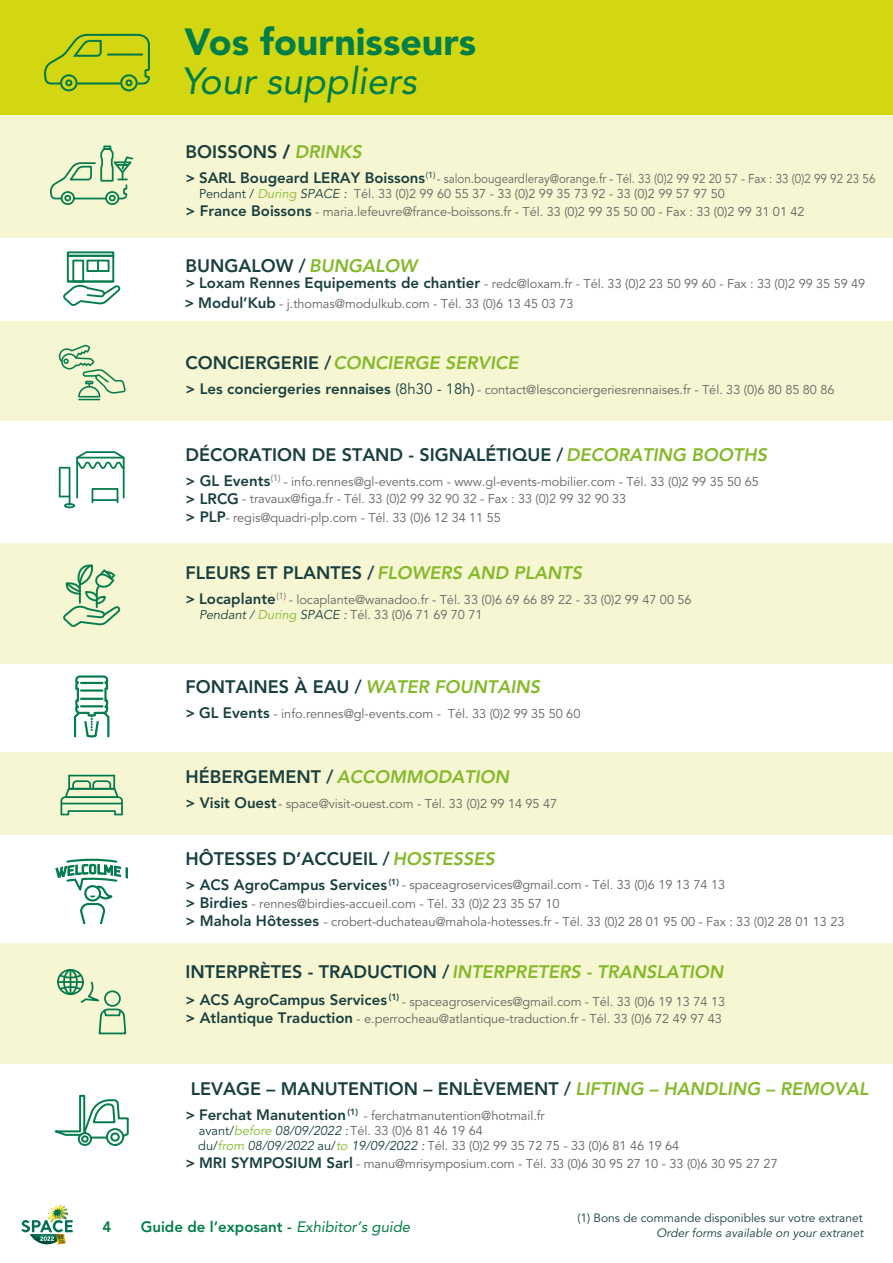
<style>
.page{position:relative;width:893px;height:1263px;background:#fff}
.page>*{position:absolute;margin:0;border:0;box-sizing:border-box;transform-origin:0 0}
.t1{font:900 37.5px "Avenir LT Std";color:#007e48}
.t2{font:italic 37.5px "Avenir LT Std";color:#007e48}
.t3{font:800 18px "Avenir LT Std";color:#193f3e}
.t4{font:italic 800 18px "Avenir LT Std";color:#85b92a}
.t5{font:800 15px "Avenir LT Std";color:#193f3e}
.t6{font:800 15px "Avenir LT Std";color:#007e48}
.t7{font:12.75px/15.3px "Avenir LT Std";letter-spacing:-.005em;color:#646363}
.t8{font:12.75px/15.5px "Avenir LT Std";letter-spacing:-.005em;color:#646363;scale:.91 1}
.t9{font:12px "Avenir LT Std";color:#193f3e}
.t10{font:italic 12px "Avenir LT Std";color:#193f3e}
.s1{font-weight:900}
.s2{font-style:italic;color:#85b92a}
.s3{font-weight:800;font-size:15px;color:#193f3e}
.s4{color:#193f3e}
.s5{font-style:italic;color:#193f3e}
.s6{font-style:normal;color:#193f3e}
.s7{font-size:15px;color:#193f3e}
.s8{font-weight:400;font-style:italic}
</style>
<div class="page">
<svg style="left:21px;top:1205px;width:52px;height:40px"></svg>
<div style="left:0;top:943px;width:893px;height:121px;background:#f6f6d3"></div>
<div style="left:0;top:752px;width:893px;height:83px;background:#f6f6d3"></div>
<div style="left:0;top:543px;width:893px;height:121px;background:#f6f6d3"></div>
<div style="left:0;top:321px;width:893px;height:99px;background:#f6f6d3"></div>
<div style="left:0;top:108px;width:893px;height:130px;background:#f6f6d3"></div>
<div style="left:0;top:0;width:893px;height:115px;background:#d3d711"></div>
<div style="left:61px;top:191px;width:14px;height:14px;border:2px solid #057d4c;border-radius:50%"></div>
<div style="left:105px;top:191px;width:14px;height:14px;border:2px solid #057d4c;border-radius:50%"></div>
<svg style="left:50px;top:146px;width:84px;height:57px"></svg>
<svg style="left:44px;top:33px;width:106px;height:58px"></svg>
<hr style="left:108px;top:54px;width:34px;height:2px;background:#007a4d">
<svg style="left:55px;top:859px;width:73px;height:65px"></svg>
<svg style="left:58px;top:344px;width:68px;height:56px"></svg>
<div style="left:57px;top:969px;width:27px;height:26px;border:2px solid #007a4d;border-radius:50%"></div>
<svg style="left:58px;top:969px;width:69px;height:66px"></svg>
<div style="left:106px;top:1128px;width:18px;height:18px;border:2px solid #057d4c;border-radius:50%"></div>
<div style="left:110px;top:1132px;width:10px;height:9px;border:2px solid #057d4c;border-radius:50%"></div>
<div style="left:78px;top:1132px;width:14px;height:14px;border:2px solid #057d4c;border-radius:50%"></div>
<div style="left:81px;top:1135px;width:8px;height:8px;border:2px solid #057d4c;border-radius:50%"></div>
<svg style="left:54px;top:1094px;width:75px;height:44px"></svg>
<svg style="left:63px;top:282px;width:58px;height:24px"></svg>
<div style="left:67px;top:255px;width:47px;height:27px;border:2px solid #057d4c"></div>
<div style="left:72px;top:260px;width:12px;height:22px;border:2px solid #057d4c"></div>
<div style="left:86px;top:260px;width:24px;height:12px;border:2px solid #057d4c"></div>
<hr style="left:68px;top:281px;width:45px;height:1px;background:#057d4c">
<div style="left:67px;top:251px;width:47px;height:6px;border:2px solid #057d4c"></div>
<svg style="left:97px;top:261px;width:2px;height:10px"></svg>
<svg style="left:63px;top:564px;width:58px;height:63px"></svg>
<svg style="left:73px;top:675px;width:37px;height:63px"></svg>
<div style="left:92px;top:488px;width:26px;height:15px;border:2px solid #057d4c"></div>
<hr style="left:123px;top:462px;width:2px;height:36px;background:#057d4c">
<hr style="left:76px;top:462px;width:2px;height:36px;background:#057d4c">
<hr style="left:92px;top:499px;width:26px;height:2px;background:#057d4c">
<hr style="left:59px;top:469px;width:2px;height:27px;background:#057d4c">
<hr style="left:69px;top:469px;width:1px;height:36px;background:#057d4c">
<svg style="left:60px;top:451px;width:65px;height:19px"></svg>
<div style="left:64px;top:503px;width:11px;height:5px;border:2px solid #057d4c;border-radius:50%"></div>
<svg style="left:61px;top:775px;width:62px;height:40px"></svg>
<h1 class="t1" style="left:184px;top:19px;width:293px">Vos fournisseurs</h1>
<h1 class="t2" style="left:181px;top:59px;width:237px">Your suppliers</h1>
<h2 class="t3" style="left:185px;top:141px;width:178px">BOISSONS <span class="s1">/</span> <span class="s2">DRINKS</span></h2>
<p class="t8" style="left:199px;top:171px;width:745px;text-indent:-14px"><span class="s3">&gt; SARL Bougeard LERAY Boissons</span><sup>(1)</sup>- salon.bougeardleray@orange.fr - Tél. 33 (0)2 99 92 20 57 - Fax : 33 (0)2 99 92 23 56<br><span class="s4">Pendant /</span> <span class="s2">During</span> <span class="s5">SPACE :</span> Tél. 33 (0)2 99 60 55 37 - 33 (0)2 99 35 73 92 - 33 (0)2 99 57 97 50</p>
<p class="t7" style="left:185px;top:205px;width:621px"><span class="s3">&gt; France Boissons</span> - maria.lefeuvre@france-boissons.fr - Tél. 33 (0)2 99 35 50 00 - Fax : 33 (0)2 99 31 01 42</p>
<h2 class="t3" style="left:185px;top:255px;width:233px">BUNGALOW / <span class="s2">BUNGALOW</span></h2>
<p class="t7" style="left:185px;top:276px;width:681px"><span class="s3">&gt; Loxam Rennes Equipements de chantier</span> - redc@loxam.fr - Tél. 33 (0)2 23 50 99 60 - Fax : 33 (0)2 99 35 59 49</p>
<p class="t7" style="left:185px;top:296px;width:390px"><span class="s3">&gt; Modul’Kub</span> - j.thomas@modulkub.com - Tél. 33 (0)6 13 45 03 73</p>
<h2 class="t4" style="left:185px;top:352px;width:334px"><span class="s6">CONCIERGERIE /</span>CONCIERGE SERVICE</h2>
<p class="t7" style="left:185px;top:382px;width:651px"><span class="s3">&gt; Les conciergeries rennaises</span> <span class="s7">(8h30 - 18h)</span> - contact@lesconciergeriesrennaises.fr - Tél. 33 (0)6 80 85 80 86</p>
<h2 class="t3" style="left:185px;top:444px;width:583px">DÉCORATION DE STAND - SIGNALÉTIQUE /<span class="s2">DECORATING BOOTHS</span></h2>
<p class="t7" style="left:185px;top:474px;width:575px"><span class="s3">&gt; GL Events</span> <sup>(1)</sup> - info.rennes@gl-events.com - www.gl-events-mobilier.com - Tél. 33 (0)2 99 35 50 65</p>
<p class="t5" style="left:185px;top:490px;width:55px">&gt; LRCG</p>
<p class="t7" style="left:185px;top:510px;width:317px"><span class="s3">&gt; PLP</span> - regis@quadri-plp.com - Tél. 33 (0)6 12 34 11 55</p>
<p class="t7" style="left:242px;top:491px;width:385px">- travaux@figa.fr - Tél. 33 (0)2 99 32 90 32 - Fax : 33 (0)2 99 32 90 33</p>
<h2 class="t3" style="left:185px;top:562px;width:398px">FLEURS ET PLANTES / <span class="s2">FLOWERS AND PLANTS</span></h2>
<p class="t7" style="left:199px;top:592px;width:494px;text-indent:-14px"><span class="s3">&gt; Locaplante</span> <sup>(1)</sup> - locaplante@wanadoo.fr - Tél. 33 (0)6 69 66 89 22 - 33 (0)2 99 47 00 56<br><span class="s5">Pendant /</span> <span class="s2">During</span> <span class="s5">SPACE :</span> Tél. 33 (0)6 71 69 70 71</p>
<h2 class="t3" style="left:185px;top:676px;width:356px">FONTAINES À EAU / <span class="s2">WATER FOUNTAINS</span></h2>
<p class="t7" style="left:185px;top:706px;width:397px"><span class="s3">&gt; GL Events</span> - info.rennes@gl-events.com - Tél. 33 (0)2 99 35 50 60</p>
<h2 class="t4" style="left:185px;top:766px;width:325px"><span class="s6">HÉBERGEMENT /</span> ACCOMMODATION</h2>
<p class="t7" style="left:185px;top:796px;width:373px"><span class="s3">&gt; Visit Ouest</span> - space@visit-ouest.com - Tél. 33 (0)2 99 14 95 47</p>
<h2 class="t3" style="left:185px;top:848px;width:311px">HÔTESSES D’ACCUEIL / <span class="s2">HOSTESSES</span></h2>
<p class="t5" style="left:185px;top:876px;width:215px">&gt; ACS AgroCampus Services <sup>(1)</sup></p>
<p class="t7" style="left:185px;top:895px;width:661px;line-height:18px"><span class="s3">&gt; Birdies</span> - rennes@birdies-accueil.com - Tél. 33 (0)2 23 35 57 10<br><span class="s3">&gt; Mahola Hôtesses</span> - crobert-duchateau@mahola-hotesses.fr - Tél. 33 (0)2 28 01 95 00 - Fax : 33 (0)2 28 01 13 23</p>
<p class="t7" style="left:402px;top:878px;width:325px">- spaceagroservices@gmail.com - Tél. 33 (0)6 19 13 74 13</p>
<h2 class="t4" style="left:185px;top:961px;width:539px"><span class="s6">INTERPRÈTES - TRADUCTION /</span> INTERPRETERS - TRANSLATION</h2>
<p class="t5" style="left:185px;top:991px;width:215px">&gt; ACS AgroCampus Services <sup>(1)</sup></p>
<p class="t7" style="left:185px;top:1011px;width:538px"><span class="s3">&gt; Atlantique Traduction</span> - e.perrocheau@atlantique-traduction.fr - Tél. 33 (0)6 72 49 97 43</p>
<p class="t7" style="left:402px;top:994px;width:325px">- spaceagroservices@gmail.com - Tél. 33 (0)6 19 13 74 13</p>
<h2 class="t3" style="left:191px;top:1078px;width:679px">LEVAGE – MANUTENTION – ENLÈVEMENT / <span class="s2">LIFTING – HANDLING – REMOVAL</span></h2>
<p class="t7" style="left:198px;top:1108px;width:482px;text-indent:-13px"><span class="s3">&gt; Ferchat Manutention</span> <sup>(1)</sup> - ferchatmanutention@hotmail.fr<br><span class="s4">avant/</span><span class="s2">before</span> <span class="s5">08/09/2022 :</span>Tél. 33 (0)6 81 46 19 64<br><span class="s4">du/</span><span class="s2">from</span> <span class="s5">08/09/2022</span> <span class="s4">au/</span><span class="s2">to</span> <span class="s5">19/09/2022 :</span> Tél. 33 (0)2 99 35 72 75 - 33 (0)6 81 46 19 64</p>
<p class="t7" style="left:185px;top:1156px;width:594px"><span class="s3">&gt; MRI SYMPOSIUM Sarl</span> - manu@mrisymposium.com - Tél. 33 (0)6 30 95 27 10 - 33 (0)6 30 95 27 27</p>
<p class="t6" style="left:103px;top:1218px;width:10px">4</p>
<p class="t6" style="left:141px;top:1217px;width:271px">Guide de l’exposant - <span class="s8">Exhibitor’s guide</span></p>
<p class="t9" style="left:577px;top:1211px;width:287px">(1) Bons de commande disponibles sur votre extranet</p>
<p class="t10" style="left:656px;top:1226px;width:209px">Order forms available on your extranet</p>
</div>
